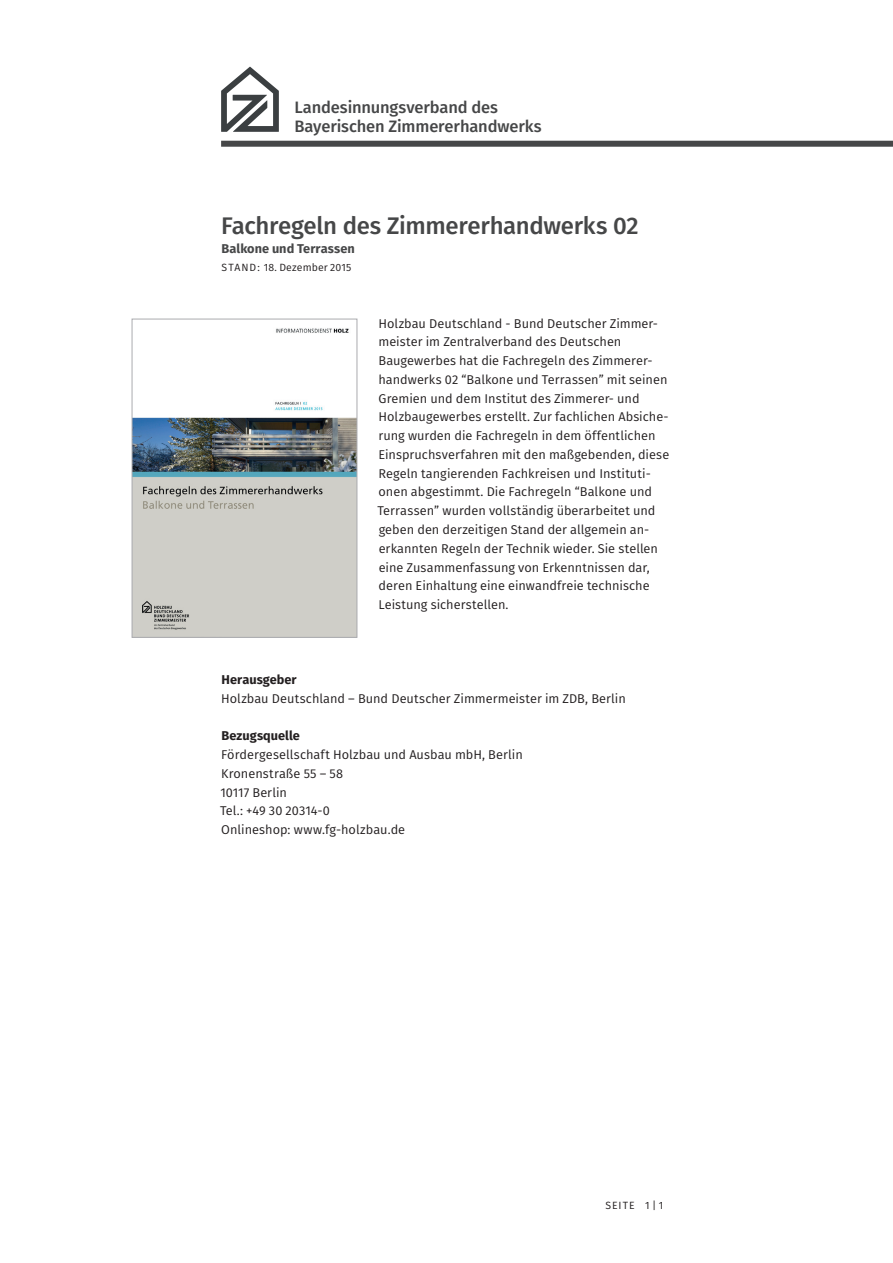
<style>
.page{position:relative;width:893px;height:1263px;background:#fff}
.page>*{position:absolute;margin:0;border:0;box-sizing:border-box;transform-origin:0 0}
.t1{font:500 24px "Fira Sans";letter-spacing:-.015em;color:#464748}
.t2{font:500 16.5px/18.8px "Fira Sans";letter-spacing:-.01em;color:#464748}
.t3{font:12.75px/18.8px "Fira Sans";color:#231f20}
.t4{font:700 12.75px "Fira Sans";letter-spacing:.005em;color:#231f20}
.t5{font:700 12.75px "Fira Sans";letter-spacing:.005em;color:#464748}
.t6{font:10.5px "Fira Sans";letter-spacing:.015em;color:#231f20}
</style>
<div class="page">
<div style="left:221px;top:141px;width:672px;height:6px;background:#464748"></div>
<svg style="left:221px;top:67px;width:58px;height:65px"></svg>
<img style="left:134px;top:328px;width:221px;height:308px">
<div style="left:132px;top:319px;width:225px;height:319px;border:1px solid #aaabaf"></div>
<p class="t2" style="left:294px;top:98px;width:249px">Landesinnungsverband des<br>Bayerischen Zimmererhandwerks</p>
<h1 class="t1" style="left:221px;top:209px;width:419px">Fachregeln des Zimmererhandwerks 02</h1>
<p class="t6" style="left:221px;top:260px;width:131px">Stand: 18. Dezember 2015</p>
<p class="t5" style="left:222px;top:239px;width:135px">Balkone und Terrassen</p>
<p class="t3" style="left:377px;top:314px;width:293px">Holzbau Deutschland - Bund Deutscher Zimmer&shy;meister im Zentralverband des Deutschen Baugewerbes hat die Fachregeln des Zimmerer&shy;handwerks 02 “Balkone und Terrassen” mit seinen Gremien und dem Institut des Zimmerer- und Holzbaugewerbes erstellt. Zur fachlichen Absiche&shy;rung wurden die Fachregeln in dem öffentlichen Einspruchsverfahren mit den maßgebenden, diese Regeln tangierenden Fachkreisen und Instituti&shy;onen abgestimmt. Die Fachregeln “Balkone und Terrassen” wurden vollständig überarbeitet und geben den derzeitigen Stand der allgemein an&shy;erkannten Regeln der Technik wieder. Sie stellen eine Zusammenfassung von Erkenntnissen dar, deren Einhaltung eine einwandfreie technische Leistung sicherstellen.</p>
<p class="t4" style="left:222px;top:671px;width:77px">Herausgeber</p>
<p class="t3" style="left:221px;top:689px;width:406px">Holzbau Deutschland – Bund Deutscher Zimmermeister im ZDB, Berlin</p>
<p class="t4" style="left:222px;top:727px;width:80px">Bezugsquelle</p>
<p class="t3" style="left:220px;top:745px;width:304px">Fördergesellschaft Holzbau und Ausbau mbH, Berlin<br>Kronenstraße 55 – 58<br>10117 Berlin<br>Tel.: +49 30 20314-0<br>Onlineshop: www.fg-holzbau.de</p>
<p class="t6" style="left:605px;top:1198px;width:59px">Seite 1|1</p>
</div>
